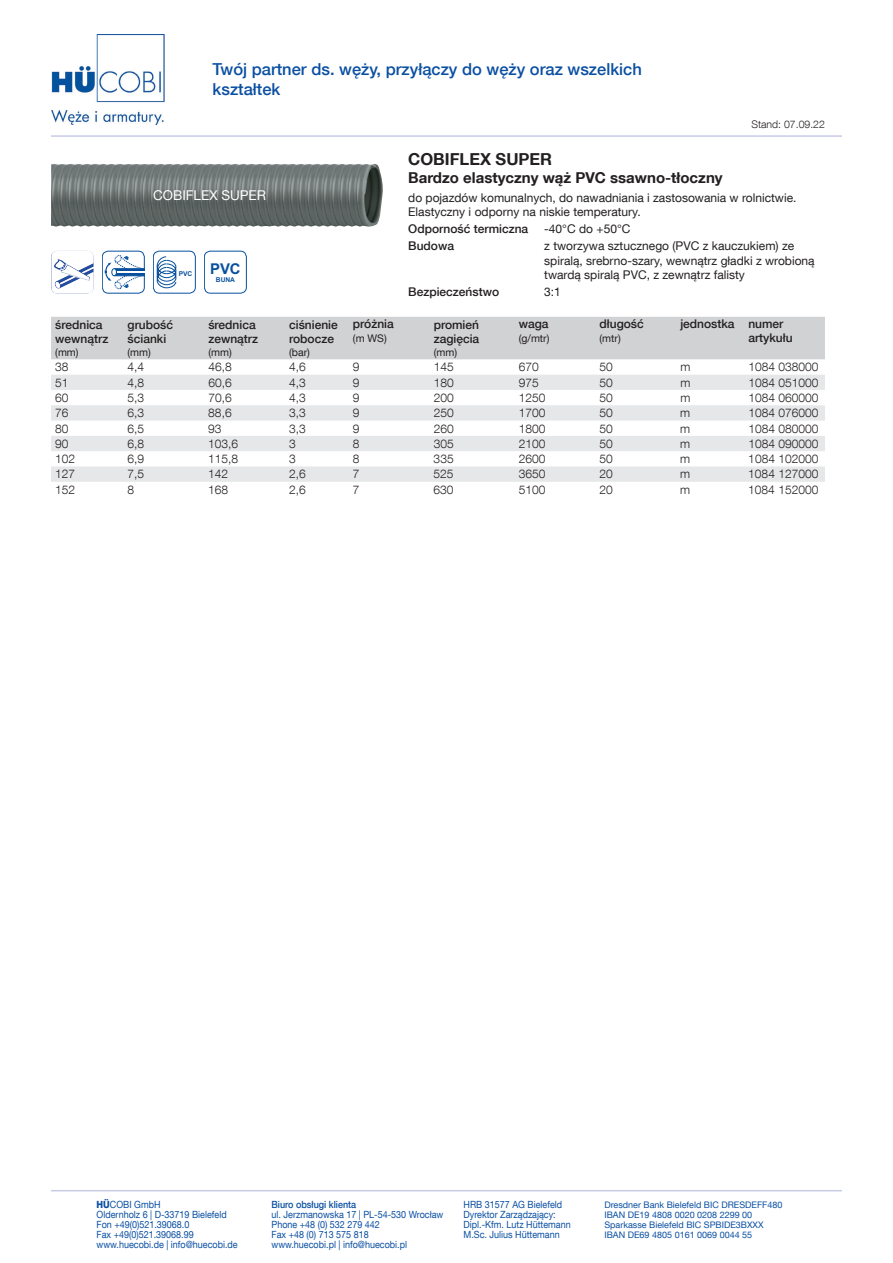
<style>
.page{position:relative;width:893px;height:1263px;background:#fff}
.page>*{position:absolute;margin:0;border:0;box-sizing:border-box;transform-origin:0 0}
.t1{font:500 16.5px/19.8px "Helvetica Neue LT Com";color:#0a4fa2}
.t2{font:700 16.5px "Helvetica Neue LT Com";color:#231f20}
.t3{font:700 15px "Helvetica Neue LT Com";color:#231f20}
.t4{font:700 14.85px "Arial";color:#08509e}
.t5{font:13.5px "Helvetica Neue LT Com";color:#fff}
.t6{font:300 12px "Helvetica Neue LT Com";color:#231f20}
.t7{font:12px/14.4px "Helvetica Neue LT Com";color:#231f20}
.t8{font:500 12px/14.4px "Helvetica Neue LT Com";color:#231f20}
.t9{font:10.5px "Helvetica Neue LT Com";color:#231f20}
.t10{font:300 10.5px "Helvetica Neue LT Com";color:#231f20}
.t11{font:9.9px "Helvetica Neue LT Com";color:#0a4fa2;scale:.91 1}
.t12{font:500 9.9px "Helvetica Neue LT Com";color:#0a4fa2;scale:.91 1}
.t13{font:9px "Helvetica Neue LT Com";color:#0a4fa2}
.t14{font:700 6.6px "Arial";color:#08509e}
.s1{font-weight:800}
</style>
<div class="page">
<hr style="left:51px;top:1190px;width:791px;height:1px;background:#c7cbe6">
<img style="left:51px;top:34px;width:114px;height:90px">
<hr style="left:51px;top:135px;width:791px;height:2px;background:#c7cbe6">
<div style="left:51px;top:317px;width:774px;height:42px;background:#d1d2d4"></div>
<svg style="left:51px;top:375px;width:774px;height:107px;fill:#e6e7e9"></svg>
<img style="left:51px;top:251px;width:43px;height:42px">
<img style="left:51px;top:164px;width:332px;height:63px">
<div style="left:102px;top:251px;width:43px;height:42px;border:1px solid #08509e;border-radius:6px"></div>
<svg style="left:105px;top:255px;width:40px;height:34px"></svg>
<div style="left:153px;top:251px;width:43px;height:42px;border:1px solid #08509e;border-radius:6px"></div>
<svg style="left:157px;top:256px;width:20px;height:32px"></svg>
<div style="left:204px;top:251px;width:43px;height:42px;border:1px solid #08509e;border-radius:6px"></div>
<h1 class="t1" style="left:213px;top:59px;width:431px">Twój partner ds. węży, przyłączy do węży oraz wszelkich kształtek</h1>
<p class="t10" style="left:751px;top:118px;width:75px">Stand: 07.09.22</p>
<h3 class="t5" style="left:153px;top:187px;width:114px">COBIFLEX SUPER</h3>
<p class="t8" style="left:55px;top:317px;width:55px">średnica wewnątrz</p>
<p class="t9" style="left:55px;top:346px;width:25px">(mm)</p>
<p class="t14" style="left:179px;top:269px;width:15px">PVC</p>
<h3 class="t4" style="left:210px;top:259px;width:32px">PVC</h3>
<p class="t14" style="left:216px;top:276px;width:21px">BUNA</p>
<p class="t8" style="left:128px;top:317px;width:47px">grubość ścianki</p>
<p class="t9" style="left:128px;top:346px;width:25px">(mm)</p>
<p class="t8" style="left:208px;top:317px;width:51px">średnica zewnątrz</p>
<p class="t9" style="left:208px;top:346px;width:25px">(mm)</p>
<p class="t8" style="left:289px;top:317px;width:50px">ciśnienie robocze</p>
<p class="t9" style="left:289px;top:346px;width:22px">(bar)</p>
<p class="t8" style="left:353px;top:316px;width:42px">próżnia</p>
<p class="t9" style="left:353px;top:332px;width:35px">(m WS)</p>
<h1 class="t2" style="left:408px;top:149px;width:145px">COBIFLEX SUPER</h1>
<h2 class="t3" style="left:408px;top:168px;width:316px">Bardzo elastyczny wąż PVC ssawno-tłoczny</h2>
<p class="t7" style="left:408px;top:190px;width:390px">do pojazdów komunalnych, do nawadniania i zastosowania w rolnictwie.<br>Elastyczny i odporny na niskie temperatury.</p>
<p class="t8" style="left:408px;top:222px;width:122px">Odporność termiczna</p>
<p class="t7" style="left:544px;top:222px;width:88px">-40°C do +50°C</p>
<p class="t8" style="left:408px;top:239px;width:47px">Budowa</p>
<p class="t7" style="left:544px;top:239px;width:272px">z tworzywa sztucznego (PVC z kauczukiem) ze spiralą, srebrno-szary, wewnątrz gładki z wrobioną twardą spiralą PVC, z zewnątrz falisty</p>
<p class="t8" style="left:408px;top:285px;width:92px">Bezpieczeństwo</p>
<p class="t7" style="left:544px;top:285px;width:18px">3:1</p>
<p class="t8" style="left:434px;top:317px;width:47px">promień zagięcia</p>
<p class="t9" style="left:434px;top:346px;width:25px">(mm)</p>
<p class="t8" style="left:519px;top:316px;width:31px">waga</p>
<p class="t9" style="left:519px;top:332px;width:32px">(g/mtr)</p>
<p class="t8" style="left:600px;top:316px;width:46px">długość</p>
<p class="t9" style="left:600px;top:332px;width:23px">(mtr)</p>
<p class="t8" style="left:748px;top:316px;width:46px;text-indent:-68px">jednostka numer artykułu</p>
<p class="t6" style="left:55px;top:360px;width:15px">38</p>
<p class="t6" style="left:128px;top:360px;width:18px">4,4</p>
<p class="t6" style="left:208px;top:360px;width:25px">46,8</p>
<p class="t6" style="left:289px;top:360px;width:18px">4,6</p>
<p class="t6" style="left:353px;top:360px;width:8px">9</p>
<p class="t6" style="left:434px;top:360px;width:22px">145</p>
<p class="t6" style="left:519px;top:360px;width:22px">670</p>
<p class="t6" style="left:600px;top:360px;width:15px">50</p>
<p class="t6" style="left:680px;top:360px;width:11px">m</p>
<p class="t6" style="left:748px;top:360px;width:72px">1084 038000</p>
<p class="t6" style="left:55px;top:375px;width:15px">51</p>
<p class="t6" style="left:128px;top:375px;width:18px">4,8</p>
<p class="t6" style="left:208px;top:375px;width:25px">60,6</p>
<p class="t6" style="left:289px;top:375px;width:18px">4,3</p>
<p class="t6" style="left:353px;top:375px;width:8px">9</p>
<p class="t6" style="left:434px;top:375px;width:22px">180</p>
<p class="t6" style="left:519px;top:375px;width:22px">975</p>
<p class="t6" style="left:600px;top:375px;width:15px">50</p>
<p class="t6" style="left:680px;top:375px;width:11px">m</p>
<p class="t6" style="left:748px;top:375px;width:72px">1084 051000</p>
<p class="t6" style="left:55px;top:390px;width:15px">60</p>
<p class="t6" style="left:128px;top:390px;width:18px">5,3</p>
<p class="t6" style="left:208px;top:390px;width:25px">70,6</p>
<p class="t6" style="left:289px;top:390px;width:18px">4,3</p>
<p class="t6" style="left:353px;top:390px;width:8px">9</p>
<p class="t6" style="left:434px;top:390px;width:22px">200</p>
<p class="t6" style="left:519px;top:390px;width:28px">1250</p>
<p class="t6" style="left:599px;top:390px;width:15px">50</p>
<p class="t6" style="left:680px;top:390px;width:11px">m</p>
<p class="t6" style="left:748px;top:390px;width:72px">1084 060000</p>
<p class="t6" style="left:55px;top:406px;width:15px">76</p>
<p class="t6" style="left:128px;top:406px;width:18px">6,3</p>
<p class="t6" style="left:208px;top:406px;width:25px">88,6</p>
<p class="t6" style="left:289px;top:406px;width:18px">3,3</p>
<p class="t6" style="left:353px;top:406px;width:8px">9</p>
<p class="t6" style="left:434px;top:406px;width:22px">250</p>
<p class="t6" style="left:519px;top:406px;width:28px">1700</p>
<p class="t6" style="left:599px;top:406px;width:15px">50</p>
<p class="t6" style="left:680px;top:406px;width:11px">m</p>
<p class="t6" style="left:748px;top:406px;width:72px">1084 076000</p>
<p class="t6" style="left:55px;top:421px;width:15px">80</p>
<p class="t6" style="left:128px;top:421px;width:18px">6,5</p>
<p class="t6" style="left:208px;top:421px;width:15px">93</p>
<p class="t6" style="left:289px;top:421px;width:18px">3,3</p>
<p class="t6" style="left:353px;top:421px;width:8px">9</p>
<p class="t6" style="left:434px;top:421px;width:22px">260</p>
<p class="t6" style="left:519px;top:421px;width:28px">1800</p>
<p class="t6" style="left:599px;top:421px;width:15px">50</p>
<p class="t6" style="left:680px;top:421px;width:11px">m</p>
<p class="t6" style="left:748px;top:421px;width:72px">1084 080000</p>
<p class="t6" style="left:55px;top:436px;width:15px">90</p>
<p class="t6" style="left:127px;top:436px;width:18px">6,8</p>
<p class="t6" style="left:208px;top:436px;width:32px">103,6</p>
<p class="t6" style="left:289px;top:436px;width:8px">3</p>
<p class="t6" style="left:353px;top:436px;width:8px">8</p>
<p class="t6" style="left:434px;top:436px;width:22px">305</p>
<p class="t6" style="left:519px;top:436px;width:28px">2100</p>
<p class="t6" style="left:599px;top:436px;width:15px">50</p>
<p class="t6" style="left:680px;top:436px;width:11px">m</p>
<p class="t6" style="left:748px;top:436px;width:72px">1084 090000</p>
<p class="t6" style="left:55px;top:451px;width:22px">102</p>
<p class="t6" style="left:127px;top:451px;width:18px">6,9</p>
<p class="t6" style="left:208px;top:451px;width:32px">115,8</p>
<p class="t6" style="left:289px;top:451px;width:8px">3</p>
<p class="t6" style="left:353px;top:451px;width:8px">8</p>
<p class="t6" style="left:434px;top:451px;width:22px">335</p>
<p class="t6" style="left:519px;top:451px;width:28px">2600</p>
<p class="t6" style="left:599px;top:451px;width:15px">50</p>
<p class="t6" style="left:680px;top:451px;width:11px">m</p>
<p class="t6" style="left:748px;top:451px;width:72px">1084 102000</p>
<p class="t6" style="left:55px;top:467px;width:22px">127</p>
<p class="t6" style="left:127px;top:467px;width:18px">7,5</p>
<p class="t6" style="left:208px;top:467px;width:22px">142</p>
<p class="t6" style="left:289px;top:467px;width:18px">2,6</p>
<p class="t6" style="left:353px;top:467px;width:8px">7</p>
<p class="t6" style="left:434px;top:467px;width:22px">525</p>
<p class="t6" style="left:519px;top:467px;width:28px">3650</p>
<p class="t6" style="left:599px;top:467px;width:15px">20</p>
<p class="t6" style="left:680px;top:467px;width:11px">m</p>
<p class="t6" style="left:748px;top:467px;width:72px">1084 127000</p>
<p class="t6" style="left:55px;top:482px;width:22px">152</p>
<p class="t6" style="left:127px;top:482px;width:8px">8</p>
<p class="t6" style="left:208px;top:482px;width:22px">168</p>
<p class="t6" style="left:289px;top:482px;width:18px">2,6</p>
<p class="t6" style="left:353px;top:482px;width:8px">7</p>
<p class="t6" style="left:434px;top:482px;width:22px">630</p>
<p class="t6" style="left:519px;top:482px;width:28px">5100</p>
<p class="t6" style="left:599px;top:482px;width:15px">20</p>
<p class="t6" style="left:680px;top:482px;width:11px">m</p>
<p class="t6" style="left:748px;top:482px;width:72px">1084 152000</p>
<p class="t11" style="left:97px;top:1198px;width:72px"><span class="s1">HÜ</span>COBI GmbH</p>
<p class="t12" style="left:271px;top:1198px;width:95px">Biuro obsługi klienta</p>
<p class="t11" style="left:463px;top:1198px;width:110px">HRB 31577 AG Bielefeld</p>
<p class="t13" style="left:604px;top:1199px;width:180px">Dresdner Bank Bielefeld BIC DRESDEFF480</p>
<p class="t11" style="left:97px;top:1208px;width:145px">Oldernholz 6 | D-33719 Bielefeld</p>
<p class="t11" style="left:271px;top:1208px;width:190px">ul. Jerzmanowska 17 | PL-54-530 Wrocław</p>
<p class="t11" style="left:463px;top:1208px;width:103px">Dyrektor Zarządzający:</p>
<p class="t13" style="left:604px;top:1209px;width:149px">IBAN DE19 4808 0020 0208 2299 00</p>
<p class="t11" style="left:97px;top:1218px;width:104px">Fon +49(0)521.39068.0</p>
<p class="t11" style="left:271px;top:1218px;width:121px">Phone +48 (0) 532 279 442</p>
<p class="t11" style="left:463px;top:1218px;width:119px">Dipl.-Kfm. Lutz Hüttemann</p>
<p class="t13" style="left:604px;top:1219px;width:161px">Sparkasse Bielefeld BIC SPBIDE3BXXX</p>
<p class="t11" style="left:97px;top:1228px;width:108px">Fax +49(0)521.39068.99</p>
<p class="t11" style="left:271px;top:1228px;width:108px">Fax +48 (0) 713 575 818</p>
<p class="t11" style="left:463px;top:1228px;width:107px">M.Sc. Julius Hüttemann</p>
<p class="t13" style="left:604px;top:1229px;width:149px">IBAN DE69 4805 0161 0069 0044 55</p>
<p class="t11" style="left:97px;top:1239px;width:157px">www.huecobi.de | info@huecobi.de</p>
<p class="t11" style="left:271px;top:1239px;width:150px">www.huecobi.pl | info@huecobi.pl</p>
</div>
